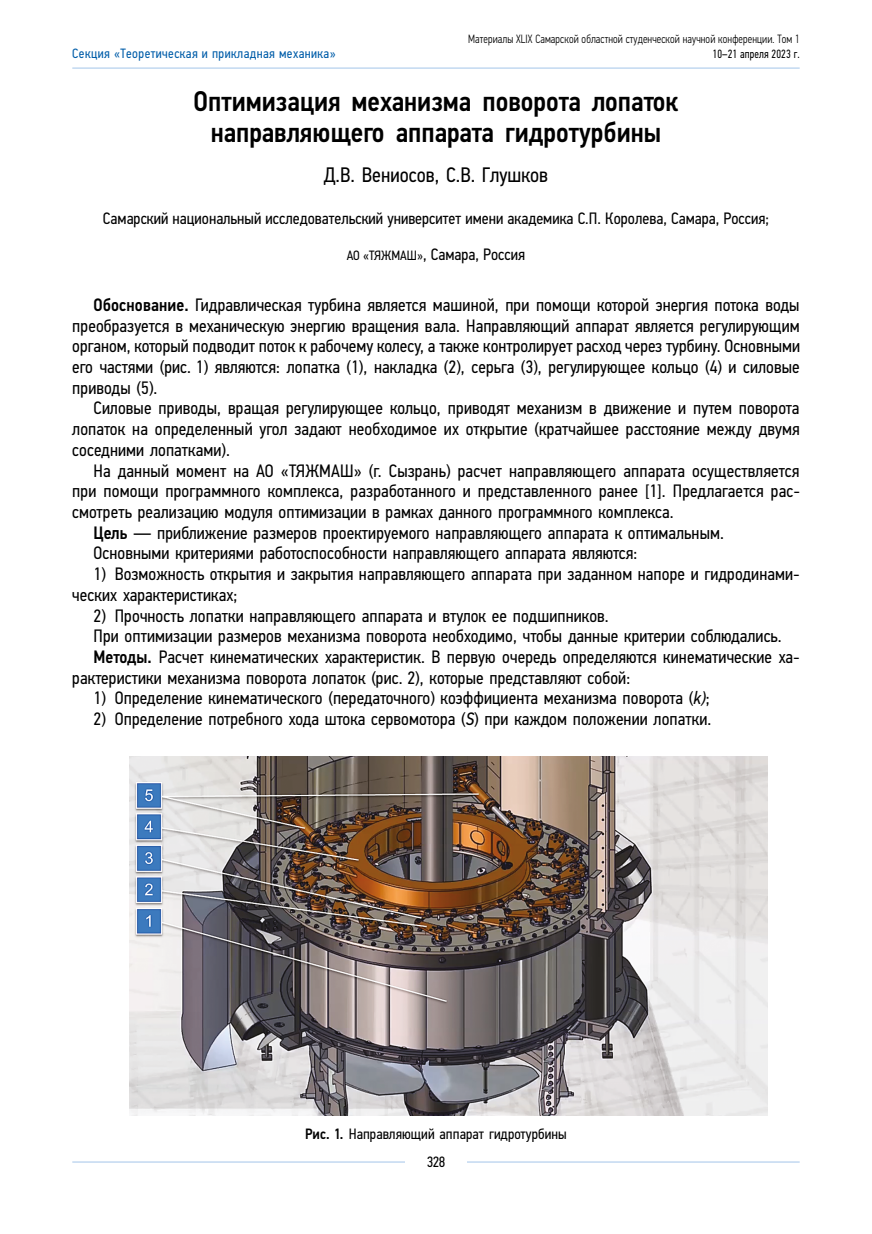
<style>
.page{position:relative;width:872px;height:1234px;background:#fff}
.page>*{position:absolute;margin:0;border:0;box-sizing:border-box;transform-origin:0 0}
.t1{font:500 28.5px/31.5px "Eco Vector Cond";color:#000;text-align:center}
.t2{font:21px "Eco Vector Cond";color:#000}
.t3{font:18px/20.7px "Eco Vector Cond";letter-spacing:.005em;color:#000;text-align:justify}
.t4{font:16.5px "Eco Vector Cond";color:#000}
.t5{font:15px "Eco Vector Cond";letter-spacing:.005em;color:#000}
.t6{font:13.5px "Eco Vector Cond";letter-spacing:.03em;color:#005da9}
.t7{font:300 12px "Eco Vector Cond";letter-spacing:.01em;color:#000;scale:.9 1}
.t8{font:12px "Eco Vector Cond";letter-spacing:.01em;color:#000;scale:.9 1}
.s1{font-size:13.5px}
.s2{font-weight:500}
.s3{font-style:italic}
</style>
<div class="page">
<hr style="left:72px;top:1161px;width:727px;height:1px;background:#a3c5e9">
<div style="left:405px;top:1155px;width:62px;height:21px;background:#fff"></div>
<hr style="left:72px;top:68px;width:727px;height:1px;background:#a3c5e9">
<img style="left:130px;top:756px;width:638px;height:359px">
<p class="t7" style="left:468px;top:32px;width:370px">Материалы XLIX Самарской областной студенческой научной конференции. Том 1</p>
<p class="t6" style="left:72px;top:45px;width:265px">Секция «Теоретическая и прикладная механика»</p>
<p class="t8" style="left:712px;top:47px;width:98px">10–21 апреля 2023 г.</p>
<h1 class="t1" style="left:194px;top:85px;width:486px">Оптимизация механизма поворота лопаток направляющего аппарата гидротурбины</h1>
<p class="t2" style="left:324px;top:163px;width:226px">Д.В. Вениосов, С.В. Глушков</p>
<p class="t4" style="left:103px;top:208px;width:667px">Самарский национальный исследовательский университет имени академика С.П. Королева, Самара, Россия;</p>
<p class="t4" style="left:347px;top:245px;width:180px"><span class="s1">АО «ТЯЖМАШ»</span>, Самара, Россия</p>
<p class="t3" style="left:72px;top:294px;width:729px;text-indent:21px"><span class="s2">Обоснование.</span> Гидравлическая турбина является машиной, при помощи которой энергия потока воды преобразуется в механическую энергию вращения вала. Направляющий аппарат является регулирующим органом, который подводит поток к рабочему колесу, а также контролирует расход через турбину. Основными его частями (рис. 1) являются: лопатка (1), накладка (2), серьга (3), регулирующее кольцо (4) и силовые приводы (5).</p>
<p class="t3" style="left:72px;top:398px;width:729px;text-indent:21px">Силовые приводы, вращая регулирующее кольцо, приводят механизм в движение и путем поворота лопаток на определенный угол задают необходимое их открытие (кратчайшее расстояние между двумя соседними лопатками).</p>
<p class="t3" style="left:94px;top:460px;width:707px">На данный момент на АО «ТЯЖМАШ» (г. Сызрань) расчет направляющего аппарата осуществляется</p>
<p class="t3" style="left:72px;top:480px;width:729px">при помощи программного комплекса, разработанного и представленного ранее [1]. Предлагается рас-</p>
<p class="t3" style="left:72px;top:501px;width:603px">смотреть реализацию модуля оптимизации в рамках данного программного комплекса.</p>
<p class="t3" style="left:94px;top:522px;width:632px"><span class="s2">Цель</span> — приближение размеров проектируемого направляющего аппарата к оптимальным.</p>
<p class="t3" style="left:94px;top:543px;width:545px">Основными критериями работоспособности направляющего аппарата являются:</p>
<p class="t3" style="left:72px;top:563px;width:729px;text-indent:21px">1) Возможность открытия и закрытия направляющего аппарата при заданном напоре и гидродинами&shy;ческих характеристиках;</p>
<p class="t3" style="left:94px;top:605px;width:517px">2) Прочность лопатки направляющего аппарата и втулок ее подшипников.</p>
<p class="t3" style="left:94px;top:625px;width:690px">При оптимизации размеров механизма поворота необходимо, чтобы данные критерии соблюдались.</p>
<p class="t3" style="left:94px;top:646px;width:707px"><span class="s2">Методы.</span> Расчет кинематических характеристик. В первую очередь определяются кинематические ха-</p>
<p class="t3" style="left:72px;top:667px;width:559px">рактеристики механизма поворота лопаток (рис. 2), которые представляют собой:</p>
<p class="t3" style="left:94px;top:687px;width:617px">1) Определение кинематического (передаточного) коэффициента механизма поворота (<span class="s3">k)</span>;</p>
<p class="t3" style="left:94px;top:708px;width:619px">2) Определение потребного хода штока сервомотора (<span class="s3">S</span>) при каждом положении лопатки.</p>
<p class="t5" style="left:305px;top:1124px;width:263px"><span class="s2">Рис. 1.</span> Направляющий аппарат гидротурбины</p>
<p class="t5" style="left:427px;top:1152px;width:20px">328</p>
</div>
